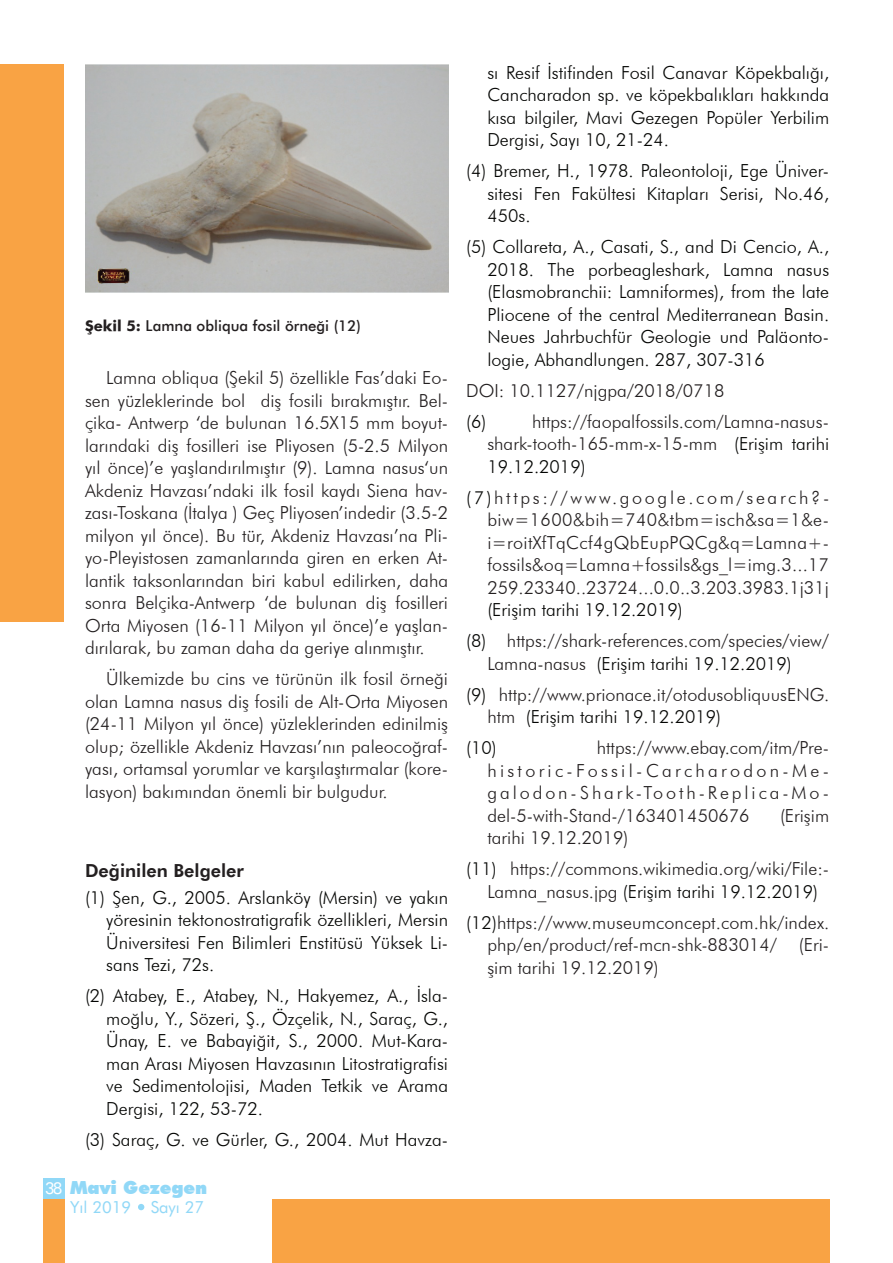
<style>
.page{position:relative;width:893px;height:1263px;background:#fff}
.page>*{position:absolute;margin:0;border:0;box-sizing:border-box;transform-origin:0 0}
.t1{font:300 18px/22.5px "Futura BT";color:#231f20;text-align:justify}
.t2{font:300 18px/22.5px "Futura BT";color:#040503;text-align:justify}
.t3{font:300 18px "Futura BT";color:#211d1e}
.t4{font:800 18px "Futura BT";color:#231f20}
.t5{font:900 18px "Futura BT";color:#91d8f7}
.t6{font:16.5px "Futura BT";color:#91d8f7}
.t7{font:500 15px "Futura BT";color:#231f20}
.s1{font-family:"Futura Md BT Bold";font-weight:400}
.s2{font-weight:400;font-size:16.5px;color:#fff}
.s3{color:#040503}
.s4{color:#231f20}
</style>
<div class="page">
<div style="left:43px;top:1178px;width:21px;height:64px;background:#91d8f7"></div>
<div style="left:43px;top:1199px;width:21px;height:64px;background:#f9a344"></div>
<div style="left:272px;top:1199px;width:557px;height:64px;background:#f9a344"></div>
<svg style="left:138px;top:1204px;width:6px;height:6px"></svg>
<div style="left:0;top:65px;width:64px;height:557px;background:#f9a344"></div>
<img style="left:85px;top:65px;width:363px;height:228px">
<p class="t7" style="left:85px;top:316px;width:277px"><span class="s1">Şekil 5:</span> Lamna obliqua fosil örneği (12)</p>
<p class="t1" style="left:85px;top:366px;width:365px;text-indent:21px">Lamna obliqua (Şekil 5) özellikle Fas’daki Eo&shy;sen yüzleklerinde bol diş fosili bırakmıştır. Bel&shy;çika- Antwerp ‘de bulunan 16.5X15 mm boyut&shy;larındaki diş fosilleri ise Pliyosen (5-2.5 Milyon yıl önce)’e yaşlandırılmıştır (9). Lamna nasus‘un Akdeniz Havzası’ndaki ilk fosil kaydı Siena hav&shy;zası-Toskana (İtalya ) Geç Pliyosen’indedir (3.5-2 milyon yıl önce). Bu tür, Akdeniz Havzası’na Pli&shy;yo-Pleyistosen zamanlarında giren en erken At&shy;lantik taksonlarından biri kabul edilirken, daha sonra Belçika-Antwerp ‘de bulunan diş fosilleri Orta Miyosen (16-11 Milyon yıl önce)’e yaşlan&shy;dırılarak, bu zaman daha da geriye alınmıştır.</p>
<p class="t1" style="left:85px;top:667px;width:365px;text-indent:21px">Ülkemizde bu cins ve türünün ilk fosil örneği olan Lamna nasus diş fosili de Alt-Orta Miyosen (24-11 Milyon yıl önce) yüzleklerinden edinilmiş olup; özellikle Akdeniz Havzası’nın paleocoğraf&shy;yası, ortamsal yorumlar ve karşılaştırmalar (kore&shy;lasyon) bakımından önemli bir bulgudur.</p>
<p class="t4" style="left:85px;top:859px;width:160px">Değinilen Belgeler</p>
<p class="t2" style="left:106px;top:886px;width:343px;text-indent:-21px">(1) Şen, G., 2005. Arslanköy (Mersin) ve yakın yöresinin tektonostratigrafik özellikleri, Mersin Üniversitesi Fen Bilimleri Enstitüsü Yüksek Li&shy;sans Tezi, 72s.</p>
<p class="t2" style="left:106px;top:984px;width:343px;text-indent:-21px">(2) Atabey, E., Atabey, N., Hakyemez, A., İsla&shy;moğlu, Y., Sözeri, Ş., Özçelik, N., Saraç, G., Ünay, E. ve Babayiğit, S., 2000. Mut-Kara&shy;man Arası Miyosen Havzasının Litostratigrafisi ve Sedimentolojisi, Maden Tetkik ve Arama Dergisi, 122, 53-72.</p>
<p class="t2" style="left:85px;top:1128px;width:365px">(3) Saraç, G. ve Gürler, G., 2004. Mut Havza-</p>
<p class="t5" style="left:45px;top:1177px;width:164px"><span class="s2">38</span> Mavi Gezegen</p>
<p class="t6" style="left:70px;top:1197px;width:136px">Yıl 2019 Sayı 27</p>
<p class="t2" style="left:487px;top:61px;width:343px">sı Resif İstifinden Fosil Canavar Köpekbalığı, Cancharadon sp. ve köpekbalıkları hakkında kısa bilgiler, Mavi Gezegen Popüler Yerbilim Dergisi, Sayı 10, 21-24.</p>
<p class="t2" style="left:487px;top:159px;width:343px;text-indent:-21px">(4) Bremer, H., 1978. Paleontoloji, Ege Üniver&shy;sitesi Fen Fakültesi Kitapları Serisi, No.46, 450s.</p>
<p class="t2" style="left:487px;top:235px;width:343px;text-indent:-21px">(5) Collareta, A., Casati, S., and Di Cencio, A., 2018. The porbeagleshark, Lamna nasus (Elasmobranchii: Lamniformes), from the late Pliocene of the central Mediterranean Basin.<br>Neues Jahrbuchfür Geologie und Paläonto&shy;logie, Abhandlungen. 287, 307-316</p>
<p class="t3" style="left:466px;top:379px;width:260px">DOI: 10.1127/njgpa/2018/0718</p>
<p class="t2" style="left:466px;top:410px;width:22px">(6)</p>
<p class="t1" style="left:487px;top:410px;width:343px;text-indent:45px">https://faopalfossils.com/Lamna-nasus&shy;shark-tooth-165-mm-x-15-mm <span class="s3">(Erişim tarihi 19.12.2019)</span></p>
<p class="t1" style="left:487px;top:486px;width:343px;text-indent:-21px"><span class="s3">(7)</span>https://www.google.com/search?- biw=1600&amp;bih=740&amp;tbm=isch&amp;sa=1&amp;e&shy;i=roitXfTqCcf4gQbEupPQCg&amp;q=Lamna+- fossils&amp;oq=Lamna+fossils&amp;gs_l=img.3...17<br>259.23340..23724...0.0..3.203.3983.1j31j</p>
<p class="t1" style="left:466px;top:594px;width:365px;line-height:31px;text-indent:21px"><span class="s3">(Erişim tarihi 19.12.2019)<br>(8)</span> https://shark-references.com/species/view/</p>
<p class="t1" style="left:466px;top:647px;width:365px;line-height:31px;text-indent:21px">Lamna-nasus <span class="s3">(Erişim tarihi 19.12.2019)<br>(9)</span> http://www.prionace.it/otodusobliquusENG.</p>
<p class="t2" style="left:466px;top:701px;width:256px;line-height:31px;text-indent:21px"><span class="s4">htm</span> (Erişim tarihi 19.12.2019) (10)</p>
<p class="t1" style="left:487px;top:736px;width:343px;text-indent:109px">https://www.ebay.com/itm/Pre&shy;historic-Fossil-Carcharodon-Me&shy;galodon-Shark-Tooth-Replica-Mo&shy;del-5-with-Stand-/163401450676</p>
<p class="t1" style="left:780px;top:804px;width:51px">(Erişim</p>
<p class="t1" style="left:466px;top:822px;width:365px;line-height:31px;text-indent:21px">tarihi 19.12.2019)<br><span class="s3">(11)</span> https://commons.wikimedia.org/wiki/File:-</p>
<p class="t1" style="left:466px;top:875px;width:365px;line-height:31px;text-align:center">Lamna_nasus.jpg <span class="s3">(Erişim tarihi 19.12.2019) (12)</span>https://www.museumconcept.com.hk/index.</p>
<p class="t1" style="left:487px;top:933px;width:343px">php/en/product/ref-mcn-shk-883014/ (Eri&shy;şim tarihi 19.12.2019)</p>
</div>
